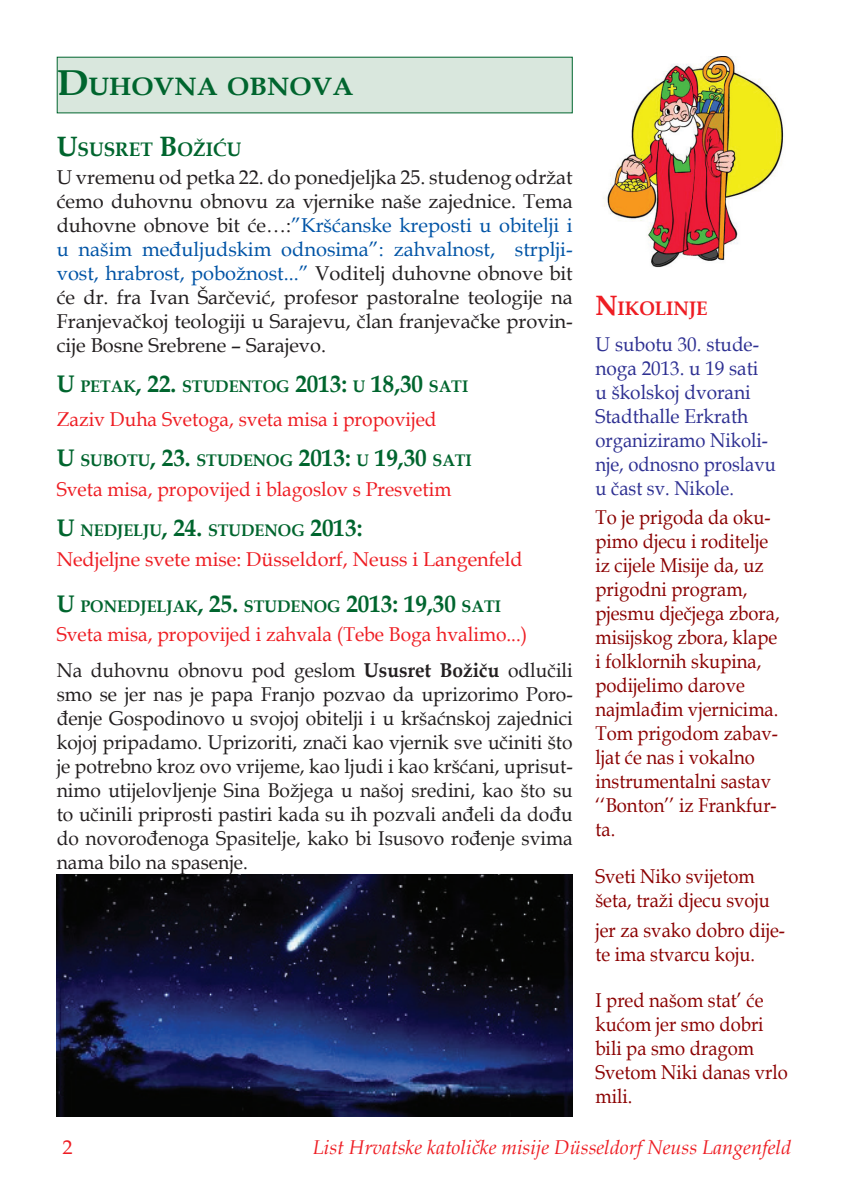
<style>
.page{position:relative;width:845px;height:1202px;background:#fff}
.page>*{position:absolute;margin:0;border:0;box-sizing:border-box;transform-origin:0 0}
.t1{font:700 25.2px "Book Antiqua";color:#00652e;scale:1.06 1}
.t2{font:20px/24px "Book Antiqua";color:#8b0202;scale:.92 1}
.t3{font:20px/24px "Book Antiqua";color:#231f20;text-align:justify;scale:.96 1}
.t4{font:20px/24px "Book Antiqua";color:#231f20;text-align:justify}
.t5{font:20px/35.4px "Book Antiqua";color:#ee1d23;scale:.96 1}
.t6{font:20px/24px "Book Antiqua";color:#2e3092;scale:.95 1}
.t7{font:italic 20px "Book Antiqua";color:#ee1d23}
.t8{font:20px "Book Antiqua";color:#ee1d23}
.t9{font:700 19.6px "Book Antiqua";color:#00652e;scale:.96 1}
.t10{font:700 19.6px "Book Antiqua";color:#ee1d23;scale:.95 1}
.t11{font:700 16.8px "Book Antiqua";color:#00652e;scale:.96 1}
.s1{font-size:36px}
.s2{font-size:28px}
.s3{color:#0154a6}
.s4{font-size:24px}
.s5{color:#231f20}
.s6{font-weight:700;color:#231f20}
</style>
<div class="page">
<div style="left:57px;top:57px;width:516px;height:56px;background:#d9e7dd"></div>
<img style="left:604px;top:57px;width:180px;height:210px">
<img style="left:57px;top:874px;width:516px;height:243px">
<p class="t1" style="left:57px;top:69px;width:281px"><span class="s1">D</span>UHOVNA OBNOVA</p>
<p class="t9" style="left:57px;top:136px;width:193px"><span class="s2">U</span>SUSRET <span class="s2">B</span>OŽIĆU</p>
<p class="t4" style="left:57px;top:164px;width:517px">U vremenu od petka 22. do ponedjeljka 25. studenog održat ćemo duhovnu obnovu za vjernike naše zajednice. Tema duhovne obnove bit će…:<span class="s3">”Kršćanske kreposti u obitelji i u našim međuljudskim odnosima”: zahvalnost, strplji&shy;vost, hrabrost, pobožnost...”</span> Voditelj duhovne obnove bit će dr. fra Ivan Šarčević, profesor pastoralne teologije na Franjevačkoj teologiji u Sarajevu, član franjevačke provin&shy;cije Bosne Srebrene – Sarajevo.</p>
<p class="t11" style="left:57px;top:375px;width:430px"><span class="s4">U</span> PETAK<span class="s4">, 22.</span> STUDENTOG <span class="s4">2013:</span> U <span class="s4">18,30</span> SATI</p>
<p class="t5" style="left:57px;top:401px;width:397px">Zaziv Duha Svetoga, sveta misa i propovijed</p>
<p class="t11" style="left:57px;top:449px;width:434px"><span class="s4">U</span> SUBOTU<span class="s4">, 23.</span> STUDENOG <span class="s4">2013:</span> U <span class="s4">19,30</span> SATI</p>
<p class="t5" style="left:57px;top:471px;width:412px">Sveta misa, propovijed i blagoslov s Presvetim</p>
<p class="t11" style="left:57px;top:519px;width:320px"><span class="s4">U</span> NEDJELJU<span class="s4">, 24.</span> STUDENOG <span class="s4">2013:</span></p>
<p class="t8" style="left:57px;top:545px;width:467px">Nedjeljne svete mise: Düsseldorf, Neuss i Langenfeld</p>
<p class="t11" style="left:57px;top:595px;width:464px"><span class="s4">U</span> PONEDJELJAK<span class="s4">, 25.</span> STUDENOG <span class="s4">2013: 19,30</span> SATI</p>
<p class="t5" style="left:57px;top:616px;width:539px">Sveta misa, propovijed i zahvala (Tebe Boga hvalimo...)<br><span class="s5">Na duhovnu obnovu pod geslom</span> <span class="s6">Ususret Božiču</span> <span class="s5">odlučili</span></p>
<p class="t3" style="left:57px;top:681px;width:539px">smo se jer nas je papa Franjo pozvao da uprizorimo Poro&shy;đenje Gospodinovo u svojoj obitelji i u kršaćnskoj zajednici kojoj pripadamo. Uprizoriti, znači kao vjernik sve učiniti što je potrebno kroz ovo vrijeme, kao ljudi i kao kršćani, uprisut&shy;nimo utijelovljenje Sina Božjega u našoj sredini, kao što su to učinili priprosti pastiri kada su ih pozvali anđeli da dođu do novorođenoga Spasitelje, kako bi Isusovo rođenje svima nama bilo na spasenje.</p>
<p class="t10" style="left:595px;top:295px;width:120px"><span class="s2">N</span>IKOLINJE</p>
<p class="t6" style="left:595px;top:331px;width:191px">U subotu 30. stude&shy;noga 2013. u 19 sati<br>u školskoj dvorani<br>Stadthalle Erkrath organiziramo Nikoli&shy;nje, odnosno proslavu u čast sv. Nikole.</p>
<p class="t2" style="left:595px;top:505px;width:202px">To je prigoda da oku&shy;pimo djecu i roditelje iz cijele Misije da, uz prigodni program, pjesmu dječjega zbora, misijskog zbora, klape i folklornih skupina, podijelimo darove najmlađim vjernicima.<br>Tom prigodom zabav&shy;ljat će nas i vokalno instrumentalni sastav ‘‘Bonton’’ iz Frankfur&shy;ta.</p>
<p class="t2" style="left:595px;top:864px;width:191px">Sveti Niko svijetom šeta, traži djecu svoju</p>
<p class="t2" style="left:595px;top:917px;width:207px">jer za svako dobro dije&shy;te ima stvarcu koju.</p>
<p class="t2" style="left:595px;top:988px;width:211px">I pred našom stat’ će kućom jer smo dobri bili pa smo dragom<br>Svetom Niki danas vrlo mili.</p>
<p class="t8" style="left:62px;top:1133px;width:11px">2</p>
<p class="t7" style="left:313px;top:1133px;width:480px">List Hrvatske katoličke misije Düsseldorf Neuss Langenfeld</p>
</div>
